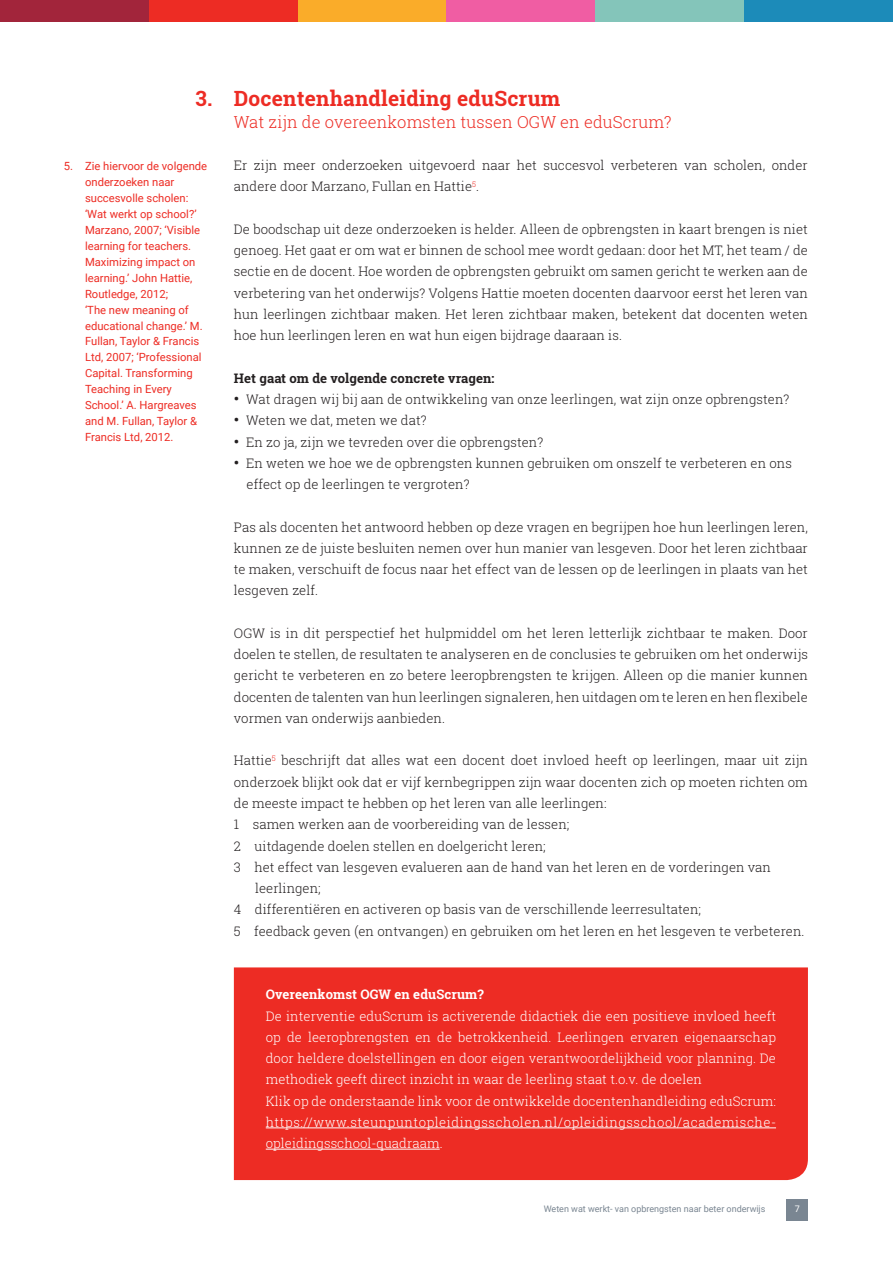
<style>
.page{position:relative;width:893px;height:1263px;background:#fff}
.page>*{position:absolute;margin:0;border:0;box-sizing:border-box;transform-origin:0 0}
.t1{font:700 21px "Roboto Slab";letter-spacing:.01em;color:#ed2c24}
.t2{font:300 16.5px "Roboto Slab";letter-spacing:.005em;color:#ed2c24}
.t3{font:300 13.2px/21.3px "Roboto Slab";letter-spacing:.005em;color:#231f20;text-align:justify}
.t4{font:300 13.2px/21.3px "Roboto Slab";letter-spacing:.005em;color:#fff}
.t5{font:700 13.2px "Roboto Slab";letter-spacing:.005em;color:#231f20}
.t6{font:700 13.2px "Roboto Slab";letter-spacing:.005em;color:#fff}
.t7{font:11.25px/15.9px "Roboto";color:#ed2c24}
.t8{font:9px "Roboto";color:#7a8692}
.t9{font:9px "Roboto";color:#fff}
.s1{font-family:"Roboto Condensed";font-weight:700;font-size:15px}
</style>
<div class="page">
<svg style="left:787px;top:1199px;width:21px;height:21px"></svg>
<div style="left:149px;top:0;width:149px;height:21px;background:#ed2c24"></div>
<div style="left:298px;top:0;width:148px;height:21px;background:#faac29"></div>
<div style="left:446px;top:0;width:149px;height:21px;background:#f05da3"></div>
<div style="left:595px;top:0;width:149px;height:21px;background:#84c5ba"></div>
<div style="left:0;top:0;width:149px;height:21px;background:#a2253b"></div>
<div style="left:744px;top:0;width:149px;height:21px;background:#1c8bb9"></div>
<div style="left:234px;top:967px;width:574px;height:213px;background:#ed2c24"></div>
<hr style="left:266px;top:1127px;width:510px;height:1px;background:#fff">
<hr style="left:266px;top:1149px;width:174px;height:1px;background:#fff">
<h1 class="t1" style="left:196px;top:84px;width:18px">3.</h1>
<p class="t7" style="left:85px;top:158px;width:124px;text-indent:-21px">5. Zie hiervoor de volgende onderzoeken naar succesvolle scholen: ‘Wat werkt op school?’<br>Marzano, 2007; ‘Visible learning for teachers.<br>Maximizing impact on learning.’ John Hattie,<br>Routledge, 2012;<br>‘The new meaning of educational change.’ M.<br>Fullan, Taylor &amp; Francis<br>Ltd, 2007; ‘Professional<br>Capital. Transforming<br>Teaching in Every<br>School.’ A. Hargreaves and M. Fullan, Taylor &amp;<br>Francis Ltd, 2012.</p>
<h1 class="t1" style="left:234px;top:84px;width:328px">Docentenhandleiding eduScrum</h1>
<p class="t2" style="left:234px;top:110px;width:439px">Wat zijn de overeenkomsten tussen OGW en eduScrum?</p>
<p class="t3" style="left:234px;top:154px;width:575px">Er zijn meer onderzoeken uitgevoerd naar het succesvol verbeteren van scholen, onder andere door Marzano, Fullan en Hattie<sup>5</sup>.</p>
<p class="t3" style="left:234px;top:218px;width:576px">De boodschap uit deze onderzoeken is helder. Alleen de opbrengsten in kaart brengen is niet genoeg. Het gaat er om wat er binnen de school mee wordt gedaan: door het MT, het team / de sectie en de docent. Hoe worden de opbrengsten gebruikt om samen gericht te werken aan de verbetering van het onderwijs? Volgens Hattie moeten docenten daarvoor eerst het leren van hun leerlingen zichtbaar maken. Het leren zichtbaar maken, betekent dat docenten weten hoe hun leerlingen leren en wat hun eigen bijdrage daaraan is.</p>
<p class="t5" style="left:234px;top:369px;width:262px">Het gaat om de volgende concrete vragen:</p>
<p class="t3" style="left:234px;top:388px;width:557px"><span class="s1">•</span> Wat dragen wij bij aan de ontwikkeling van onze leerlingen, wat zijn onze opbrengsten?</p>
<p class="t3" style="left:234px;top:409px;width:194px"><span class="s1">•</span> Weten we dat, meten we dat?</p>
<p class="t3" style="left:234px;top:431px;width:311px"><span class="s1">•</span> En zo ja, zijn we tevreden over die opbrengsten?</p>
<p class="t3" style="left:247px;top:452px;width:547px;text-indent:-13px"><span class="s1">•</span> En weten we hoe we de opbrengsten kunnen gebruiken om onszelf te verbeteren en ons effect op de leerlingen te vergroten?</p>
<p class="t3" style="left:234px;top:516px;width:576px">Pas als docenten het antwoord hebben op deze vragen en begrijpen hoe hun leerlingen leren, kunnen ze de juiste besluiten nemen over hun manier van lesgeven. Door het leren zichtbaar te maken, verschuift de focus naar het effect van de lessen op de leerlingen in plaats van het lesgeven zelf.</p>
<p class="t3" style="left:234px;top:622px;width:576px">OGW is in dit perspectief het hulpmiddel om het leren letterlijk zichtbaar te maken. Door doelen te stellen, de resultaten te analyseren en de conclusies te gebruiken om het onderwijs gericht te verbeteren en zo betere leeropbrengsten te krijgen. Alleen op die manier kunnen docenten de talenten van hun leerlingen signaleren, hen uitdagen om te leren en hen flexibele vormen van onderwijs aanbieden.</p>
<p class="t3" style="left:234px;top:750px;width:576px">Hattie<sup>5</sup> beschrijft dat alles wat een docent doet invloed heeft op leerlingen, maar uit zijn</p>
<p class="t3" style="left:234px;top:771px;width:575px">onderzoek blijkt ook dat er vijf kernbegrippen zijn waar docenten zich op moeten richten om</p>
<p class="t3" style="left:234px;top:792px;width:374px">de meeste impact te hebben op het leren van alle leerlingen:</p>
<p class="t3" style="left:234px;top:813px;width:337px">1 samen werken aan de voorbereiding van de lessen;</p>
<p class="t3" style="left:234px;top:835px;width:313px">2 uitdagende doelen stellen en doelgericht leren;</p>
<p class="t3" style="left:234px;top:856px;width:539px">3 het effect van lesgeven evalueren aan de hand van het leren en de vorderingen van</p>
<p class="t3" style="left:255px;top:877px;width:67px">leerlingen;</p>
<p class="t3" style="left:234px;top:898px;width:469px">4 differentiëren en activeren op basis van de verschillende leerresultaten;</p>
<p class="t3" style="left:234px;top:920px;width:572px">5 feedback geven (en ontvangen) en gebruiken om het leren en het lesgeven te verbeteren.</p>
<p class="t6" style="left:266px;top:985px;width:220px">Overeenkomst OGW en eduScrum?</p>
<p class="t4" style="left:266px;top:1005px;width:512px">De interventie eduScrum is activerende didactiek die een positieve invloed heeft op de leeropbrengsten en de betrokkenheid. Leerlingen ervaren eigenaarschap door heldere doelstellingen en door eigen verantwoordelijkheid voor planning. De methodiek geeft direct inzicht in waar de leerling staat t.o.v. de doelen<br>Klik op de onderstaande link voor de ontwikkelde docentenhandleiding eduScrum: https://www.steunpuntopleidingsscholen.nl/opleidingsschool/academische&shy;opleidingsschool-quadraam.</p>
<p class="t8" style="left:544px;top:1202px;width:223px">Weten wat werkt- van opbrengsten naar beter onderwijs</p>
<p class="t9" style="left:795px;top:1202px;width:7px">7</p>
</div>
